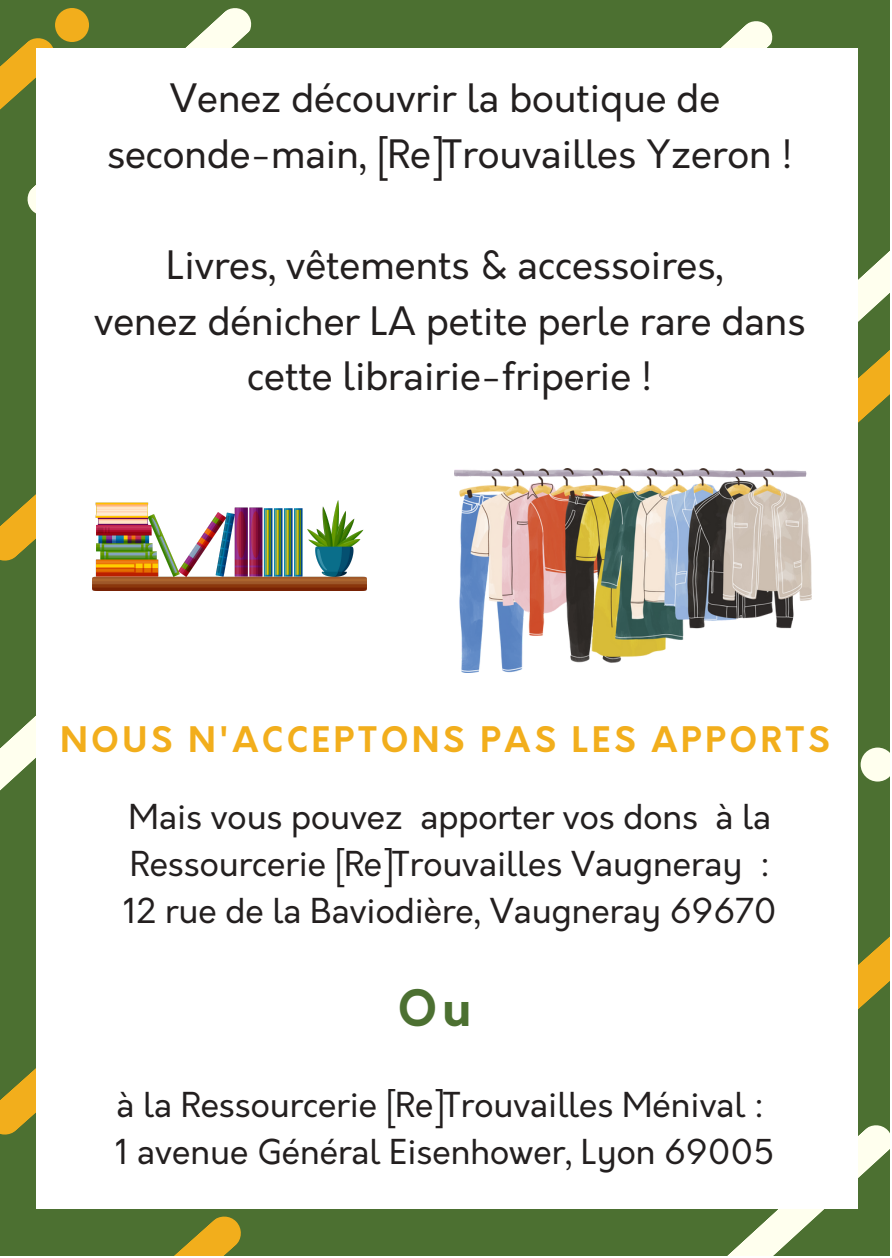
<style>
.page{position:relative;width:892px;height:1258px;background:#fff}
.page>*{position:absolute;margin:0;border:0;box-sizing:border-box;transform-origin:0 0}
.t1{font:700 48px "Orkney";color:#4c7031}
.t2{font:38.1px/55.8px "Orkney";color:#231f1f;text-align:center}
.t3{font:33.6px "Orkney";color:#231f1f}
.t4{font:700 33.6px "Orkney";letter-spacing:.11em;color:#f2ae1c}
</style>
<div class="page">
<div style="left:0;top:0;width:889px;height:1255px;background:#4c7031"></div>
<svg style="left:0;top:48px;width:21px;height:62px"></svg>
<svg style="left:21px;top:8px;width:231px;height:206px"></svg>
<svg style="left:721px;top:21px;width:52px;height:27px"></svg>
<svg style="left:857px;top:209px;width:32px;height:128px"></svg>
<svg style="left:857px;top:337px;width:32px;height:226px"></svg>
<svg style="left:857px;top:836px;width:32px;height:226px"></svg>
<svg style="left:0;top:716px;width:36px;height:75px"></svg>
<svg style="left:0;top:1073px;width:30px;height:62px;fill:#f2ae1c"></svg>
<svg style="left:30px;top:1068px;width:6px;height:50px"></svg>
<svg style="left:0;top:494px;width:36px;height:67px;fill:#f2ae1c"></svg>
<svg style="left:661px;top:1118px;width:228px;height:137px"></svg>
<svg style="left:860px;top:747px;width:29px;height:34px"></svg>
<div style="left:36px;top:48px;width:821px;height:1160px;background:#fff"></div>
<img style="left:454px;top:468px;width:357px;height:205px">
<img style="left:92px;top:500px;width:274px;height:90px">
<svg style="left:175px;top:1216px;width:66px;height:39px"></svg>
<p class="t2" style="left:170px;top:73px;width:552px">Venez découvrir la boutique de</p>
<p class="t2" style="left:107px;top:129px;width:687px">seconde-main, [Re]Trouvailles Yzeron !</p>
<p class="t2" style="left:166px;top:240px;width:558px">Livres, vêtements &amp; accessoires,</p>
<p class="t2" style="left:94px;top:296px;width:712px">venez dénicher LA petite perle rare dans cette librairie-friperie !</p>
<p class="t4" style="left:61px;top:723px;width:770px">NOUS N'ACCEPTONS PAS LES APPORTS</p>
<p class="t3" style="left:129px;top:799px;width:644px">Mais vous pouvez apporter vos dons à la</p>
<p class="t3" style="left:130px;top:846px;width:641px">Ressourcerie [Re]Trouvailles Vaugneray :</p>
<p class="t3" style="left:123px;top:893px;width:655px">12 rue de la Baviodière, Vaugneray 69670</p>
<p class="t1" style="left:398px;top:985px;width:75px">Ou</p>
<p class="t3" style="left:116px;top:1087px;width:649px">à la Ressourcerie [Re]Trouvailles Ménival :</p>
<p class="t3" style="left:115px;top:1134px;width:660px">1 avenue Général Eisenhower, Lyon 69005</p>
</div>
